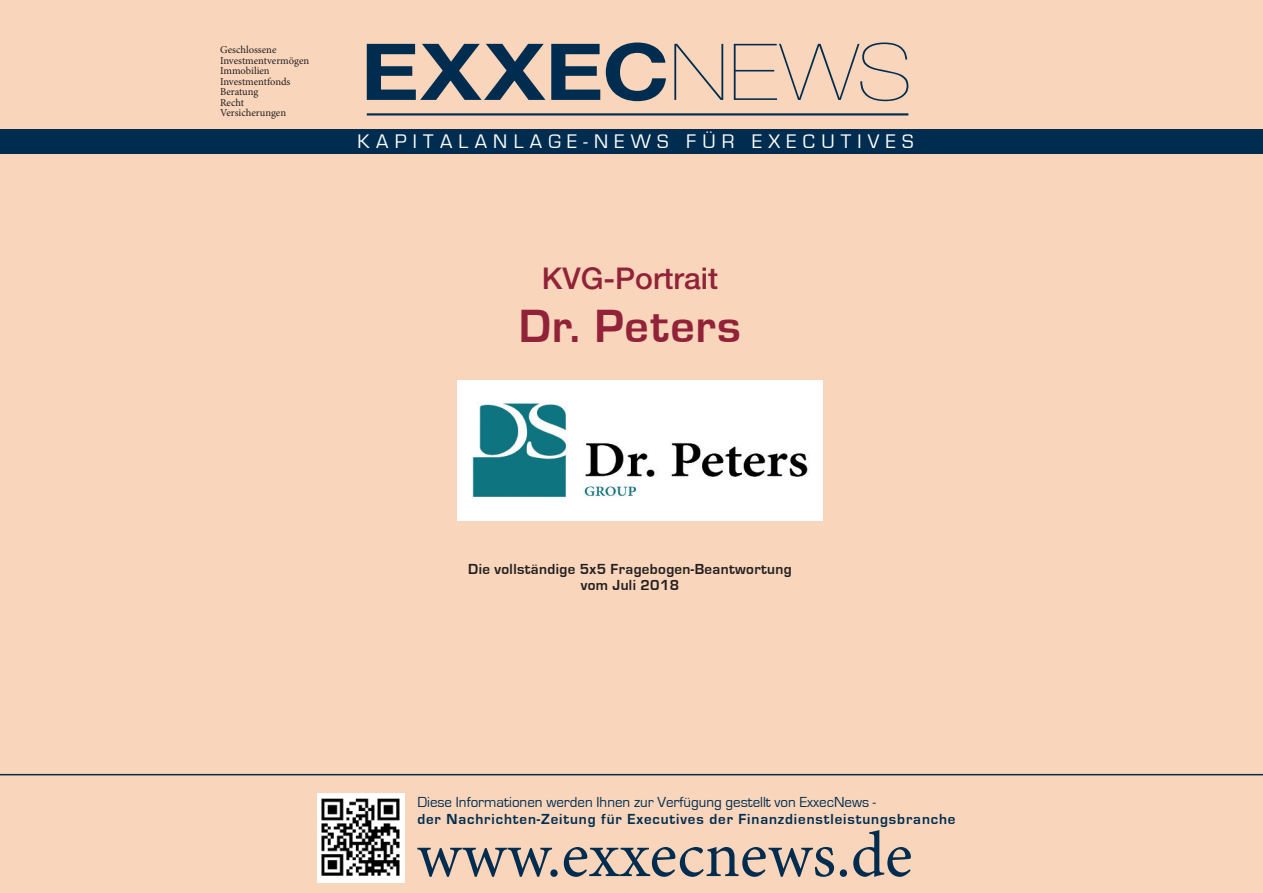
<style>
.page{position:relative;width:1263px;height:893px;background:#f8d5bb}
.page>*{position:absolute;margin:0;border:0;box-sizing:border-box;transform-origin:0 0}
.t1{font:64.8px "Minion Pro";color:#002d4f}
.t2{font:700 48px "Eurostile";letter-spacing:.025em;color:#912238}
.Fliesstext_gew_9_1{font:500 30px "Helvetica Neue LT Pro";color:#912238}
.t3{font:20.25px "Eurostile";letter-spacing:.31em;color:#fff}
.t4{font:700 15px "Eurostile";letter-spacing:.06em;color:#002d4f}
.t5{font:15px "Eurostile";color:#002d4f}
._3_Titel_klein_10_9{font:700 15px "Eurostile";letter-spacing:.025em;color:#231f20}
.t6{font:10.5px/10.5px "Minion Pro";color:#231f20}
</style>
<div class="page">
<svg style="left:367px;top:43px;width:541px;height:58px"></svg>
<hr style="left:367px;top:113px;width:541px;height:2px;background:#002d4f">
<img style="left:318px;top:793px;width:87px;height:90px">
<div style="left:457px;top:380px;width:366px;height:140px;background:#fff"></div>
<img style="left:472px;top:403px;width:336px;height:94px">
<div style="left:0;top:129px;width:1263px;height:24px;background:#002d4f"></div>
<hr style="left:0;top:774px;width:1263px;height:1px;background:#002d4f">
<p class="t6" style="left:220px;top:45px;width:91px">Geschlossene<br>Investmentvermögen<br>Immobilien<br>Investmentfonds<br>Beratung<br>Recht<br>Versicherungen</p>
<h3 class="t3" style="left:358px;top:130px;width:557px">KAPITALANLAGE-NEWS FÜR EXECUTIVES</h3>
<p class="Fliesstext_gew_9_1" style="left:542px;top:260px;width:178px">KVG-Portrait</p>
<p class="t2" style="left:519px;top:300px;width:224px">Dr. Peters</p>
<p class="_3_Titel_klein_10_9" style="left:468px;top:561px;width:325px">Die vollständige 5x5 Fragebogen-Beantwortung</p>
<p class="_3_Titel_klein_10_9" style="left:581px;top:576px;width:100px">vom Juli 2018</p>
<h3 class="t5" style="left:417px;top:794px;width:460px">Diese Informationen werden Ihnen zur Verfügung gestellt von ExxecNews -</h3>
<h3 class="t4" style="left:417px;top:811px;width:540px">der Nachrichten-Zeitung für Executives der Finanzdienstleistungsbranche</h3>
<h1 class="t1" style="left:417px;top:812px;width:497px">www.exxecnews.de</h1>
</div>
